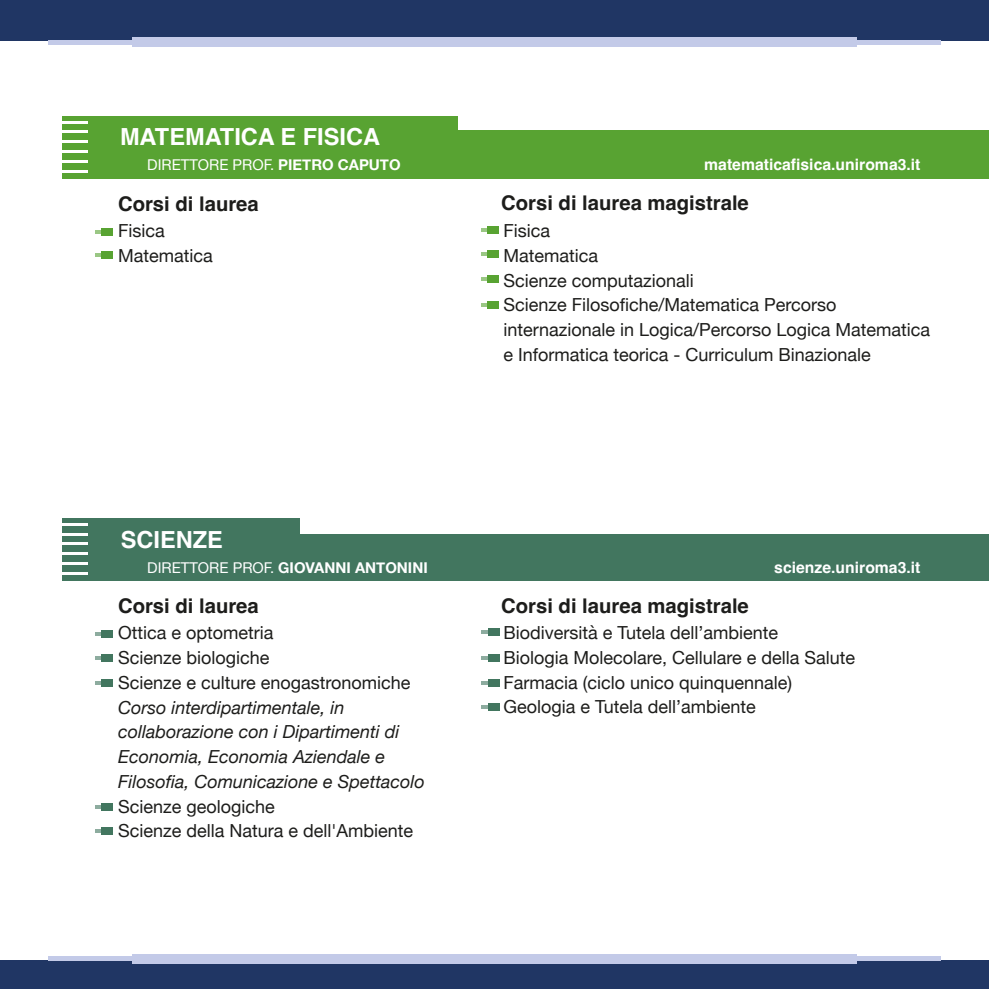
<style>
.page{position:relative;width:989px;height:989px;background:#fff}
.page>*{position:absolute;margin:0;border:0;box-sizing:border-box;transform-origin:0 0}
.t1{font:700 23.62px "Helvetica";color:#fff}
.t2{font:700 20.25px "Helvetica";color:#1d1d1b}
.t3{font:18px/24.8px "Helvetica Neue";color:#1d1d1b}
.t4{font:italic 18px/24.8px "Helvetica Neue";color:#1d1d1b}
.t5{font:700 15.75px "Helvetica";color:#fff}
.t6{font:700 14.85px "Helvetica Neue";color:#fff}
.t7{font:14.85px "Helvetica Neue";color:#fff}
.s1{font-weight:700}
.s2{font-weight:400}
</style>
<div class="page">
<div style="left:62px;top:116px;width:927px;height:63px;background:#58a332"></div>
<hr style="left:17px;top:121px;width:71px;height:2px;background:#fff">
<hr style="left:17px;top:130px;width:71px;height:3px;background:#fff">
<hr style="left:17px;top:140px;width:71px;height:3px;background:#fff">
<hr style="left:17px;top:150px;width:71px;height:3px;background:#fff">
<hr style="left:17px;top:160px;width:71px;height:3px;background:#fff">
<hr style="left:17px;top:170px;width:71px;height:3px;background:#fff">
<div style="left:62px;top:518px;width:927px;height:63px;background:#42765f"></div>
<hr style="left:17px;top:523px;width:71px;height:2px;background:#fff">
<hr style="left:17px;top:533px;width:71px;height:2px;background:#fff">
<hr style="left:17px;top:542px;width:71px;height:3px;background:#fff">
<hr style="left:17px;top:552px;width:71px;height:3px;background:#fff">
<hr style="left:17px;top:562px;width:71px;height:3px;background:#fff">
<hr style="left:17px;top:572px;width:71px;height:3px;background:#fff">
<svg style="left:95px;top:230px;width:7px;height:4px"></svg>
<div style="left:102px;top:228px;width:11px;height:8px;background:#58a332"></div>
<svg style="left:95px;top:252px;width:7px;height:4px"></svg>
<div style="left:102px;top:251px;width:11px;height:7px;background:#58a332"></div>
<hr style="left:481px;top:228px;width:17px;height:4px;background:#9ac784">
<div style="left:487px;top:226px;width:12px;height:8px;background:#58a332"></div>
<hr style="left:481px;top:252px;width:17px;height:4px;background:#9ac784">
<div style="left:487px;top:250px;width:12px;height:8px;background:#58a332"></div>
<hr style="left:481px;top:277px;width:17px;height:4px;background:#9ac784">
<div style="left:487px;top:275px;width:12px;height:8px;background:#58a332"></div>
<hr style="left:481px;top:303px;width:17px;height:4px;background:#9ac784">
<div style="left:487px;top:301px;width:12px;height:8px;background:#58a332"></div>
<svg style="left:95px;top:632px;width:7px;height:4px"></svg>
<div style="left:102px;top:630px;width:11px;height:8px;background:#42765f"></div>
<hr style="left:481px;top:630px;width:18px;height:4px;background:#8dac9f">
<div style="left:488px;top:628px;width:11px;height:8px;background:#42765f"></div>
<hr style="left:481px;top:656px;width:18px;height:4px;background:#8dac9f">
<div style="left:488px;top:654px;width:11px;height:8px;background:#42765f"></div>
<hr style="left:481px;top:681px;width:18px;height:4px;background:#8dac9f">
<div style="left:488px;top:679px;width:11px;height:7px;background:#42765f"></div>
<hr style="left:481px;top:705px;width:18px;height:4px;background:#8dac9f">
<div style="left:488px;top:703px;width:11px;height:8px;background:#42765f"></div>
<svg style="left:95px;top:656px;width:7px;height:4px"></svg>
<div style="left:102px;top:654px;width:11px;height:8px;background:#42765f"></div>
<svg style="left:95px;top:680px;width:7px;height:4px"></svg>
<div style="left:102px;top:678px;width:11px;height:8px;background:#42765f"></div>
<svg style="left:95px;top:829px;width:7px;height:4px"></svg>
<div style="left:102px;top:827px;width:11px;height:8px;background:#42765f"></div>
<svg style="left:95px;top:804px;width:7px;height:4px"></svg>
<div style="left:102px;top:802px;width:11px;height:8px;background:#42765f"></div>
<div style="left:0;top:960px;width:989px;height:29px;background:#203664"></div>
<hr style="left:48px;top:956px;width:892px;height:4px;background:#c3cae8">
<div style="left:132px;top:953px;width:724px;height:10px;background:#c3cae8"></div>
<div style="left:458px;top:99px;width:531px;height:31px;background:#fff"></div>
<div style="left:301px;top:503px;width:688px;height:30px;background:#fff"></div>
<div style="left:0;top:0;width:989px;height:40px;background:#203664"></div>
<hr style="left:48px;top:40px;width:892px;height:4px;background:#c3cae8">
<div style="left:132px;top:37px;width:724px;height:10px;background:#c3cae8"></div>
<h1 class="t1" style="left:120px;top:123px;width:261px">MATEMATICA E FISICA</h1>
<p class="t7" style="left:147px;top:154px;width:255px">DIRETTORE PROF. <span class="s1">PIETRO CAPUTO</span></p>
<p class="t2" style="left:118px;top:191px;width:142px">Corsi di laurea</p>
<p class="t3" style="left:118px;top:219px;width:96px">Fisica<br>Matematica</p>
<h1 class="t1" style="left:121px;top:525px;width:104px">SCIENZE</h1>
<p class="t6" style="left:147px;top:555px;width:282px"><span class="s2">DIRETTORE PROF.</span> GIOVANNI ANTONINI</p>
<p class="t2" style="left:118px;top:593px;width:142px">Corsi di laurea</p>
<p class="t3" style="left:118px;top:621px;width:294px">Ottica e optometria<br>Scienze biologiche<br>Scienze e culture enogastronomiche</p>
<p class="t4" style="left:118px;top:695px;width:308px">Corso interdipartimentale, in collaborazione con i Dipartimenti di Economia, Economia Aziendale e Filosofia, Comunicazione e Spettacolo</p>
<p class="t3" style="left:118px;top:794px;width:297px">Scienze geologiche<br>Scienze della Natura e dell'Ambiente</p>
<p class="t5" style="left:704px;top:155px;width:218px">matematicafisica.uniroma3.it</p>
<p class="t2" style="left:501px;top:191px;width:249px">Corsi di laurea magistrale</p>
<p class="t3" style="left:503px;top:219px;width:428px">Fisica<br>Matematica<br>Scienze computazionali<br>Scienze Filosofiche/Matematica Percorso internazionale in Logica/Percorso Logica Matematica e Informatica teorica - Curriculum Binazionale</p>
<p class="t5" style="left:774px;top:557px;width:148px">scienze.uniroma3.it</p>
<p class="t2" style="left:501px;top:593px;width:249px">Corsi di laurea magistrale</p>
<p class="t3" style="left:503px;top:621px;width:353px">Biodiversità e Tutela dell’ambiente<br>Biologia Molecolare, Cellulare e della Salute Farmacia (ciclo unico quinquennale)<br>Geologia e Tutela dell’ambiente</p>
</div>
